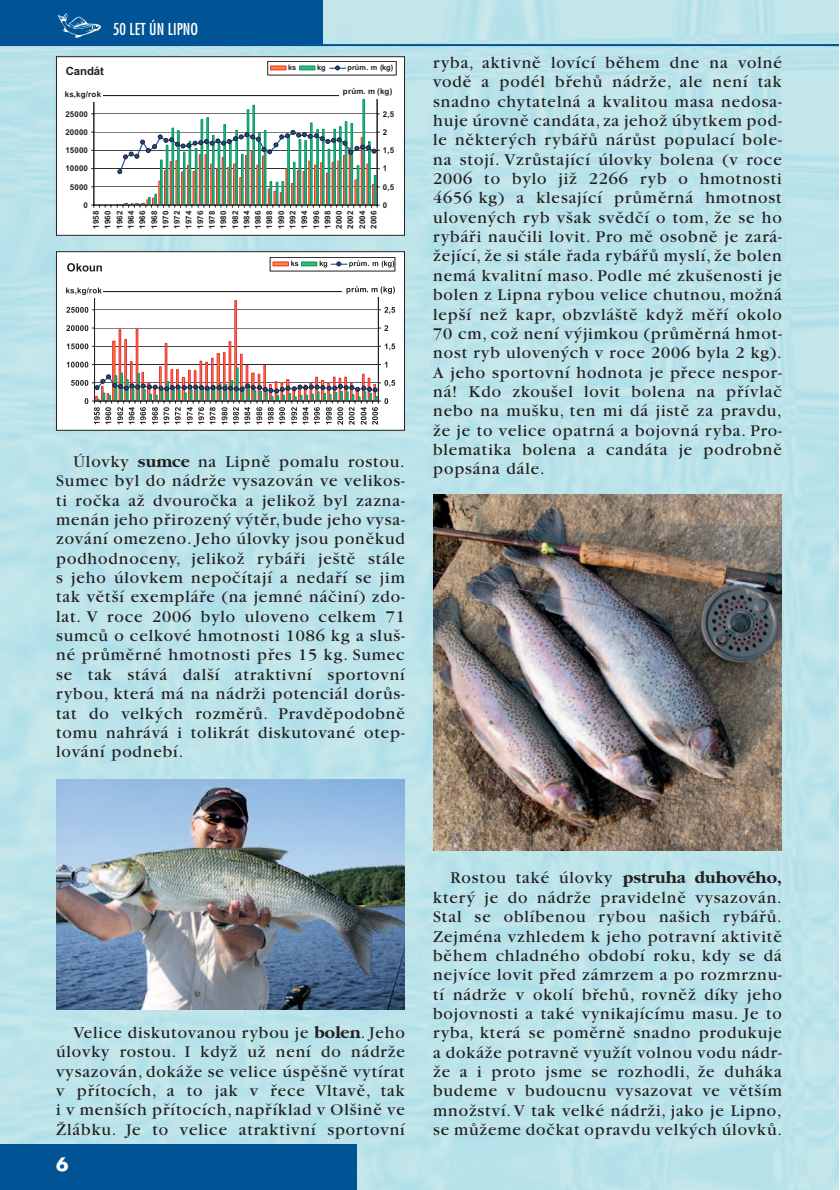
<style>
.page{position:relative;width:840px;height:1190px;background:#fff}
.page>*{position:absolute;margin:0;border:0;box-sizing:border-box;transform-origin:0 0}
.t1{font:700 18px "Futura CE";color:#fff}
.t2{font:17.2px/19.4px "Garamond CE";letter-spacing:.055em;color:#231f20;text-align:justify}
.t3{font:500 16px "Futura Cond CE";color:#fff}
.t4{font:700 11.4px "Arial";letter-spacing:-.01em;color:#231f20}
.t5{font:700 8px/11.6px "Arial";letter-spacing:.015em;color:#231f20;text-align:justify}
.t6{font:700 7.4px "Arial";letter-spacing:-.005em;color:#231f20}
.s1{font-weight:700}
</style>
<div class="page">
<img style="left:0;top:0;width:839px;height:1190px">
<hr style="left:0;top:44px;width:839px;height:2px;background:#005495">
<div style="left:0;top:0;width:323px;height:45px;background:#005495"></div>
<div style="left:0;top:1145px;width:357px;height:45px;background:#005495"></div>
<img style="left:57px;top:13px;width:44px;height:25px">
<div style="left:56px;top:57px;width:349px;height:178px;background:#fff"></div>
<svg style="left:91px;top:95px;width:289px;height:113px"></svg>
<div style="left:64px;top:88px;width:38px;height:14px;background:#fff"></div>
<div style="left:340px;top:84px;width:54px;height:14px;background:#fff"></div>
<div style="left:268px;top:61px;width:128px;height:14px;border:1px solid #231f20"></div>
<div style="left:270px;top:66px;width:16px;height:4px;border:1px solid #ee2e3f"></div>
<div style="left:299px;top:66px;width:16px;height:4px;border:1px solid #0b9b71"></div>
<svg style="left:330px;top:66px;width:16px;height:4px"></svg>
<div style="left:56px;top:56px;width:349px;height:180px;border:1px solid #231f20"></div>
<div style="left:56px;top:252px;width:349px;height:178px;background:#fff"></div>
<svg style="left:67px;top:263px;width:35px;height:9px"></svg>
<svg style="left:66px;top:286px;width:329px;height:139px"></svg>
<svg style="left:272px;top:260px;width:48px;height:7px"></svg>
<div style="left:270px;top:257px;width:125px;height:14px;border:1px solid #231f20"></div>
<div style="left:273px;top:262px;width:16px;height:4px;border:1px solid #ee2e3f"></div>
<svg style="left:291px;top:261px;width:7px;height:5px"></svg>
<div style="left:301px;top:262px;width:16px;height:4px;border:1px solid #0b9b71"></div>
<svg style="left:320px;top:260px;width:74px;height:8px"></svg>
<div style="left:56px;top:251px;width:349px;height:180px;border:1px solid #231f20"></div>
<img style="left:56px;top:779px;width:349px;height:231px">
<img style="left:433px;top:494px;width:349px;height:357px">
<p class="t3" style="left:113px;top:24px;width:87px">50 LET ÚN LIPNO</p>
<p class="t4" style="left:66px;top:67px;width:39px">Candát</p>
<p class="t6" style="left:288px;top:65px;width:10px">ks</p>
<p class="t6" style="left:317px;top:65px;width:10px">kg</p>
<p class="t6" style="left:348px;top:65px;width:47px">prům. m (kg)</p>
<p class="t5" style="left:65px;top:90px;width:38px">ks,kg/rok</p>
<p class="t5" style="left:65px;top:91px;width:24px">30000</p>
<p class="t5" style="left:343px;top:86px;width:51px">prům. m (kg)</p>
<p class="t5" style="left:383px;top:91px;width:6px">3</p>
<p class="t5" style="left:65px;top:109px;width:24px">25000</p>
<p class="t5" style="left:383px;top:109px;width:13px">2,5</p>
<p class="t5" style="left:65px;top:127px;width:24px">20000</p>
<p class="t5" style="left:383px;top:127px;width:6px">2</p>
<p class="t5" style="left:65px;top:145px;width:24px">15000</p>
<p class="t5" style="left:383px;top:145px;width:13px">1,5</p>
<p class="t5" style="left:65px;top:164px;width:24px">10000</p>
<p class="t5" style="left:383px;top:164px;width:6px">1</p>
<p class="t5" style="left:70px;top:182px;width:20px">5000</p>
<p class="t5" style="left:383px;top:182px;width:13px">0,5</p>
<p class="t5" style="left:84px;top:200px;width:6px">0</p>
<p class="t5" style="left:383px;top:200px;width:6px">0</p>
<p class="t5" style="left:91px;top:229px;width:20px;rotate:-90deg">1958<br>1960<br>1962<br>1964<br>1966<br>1968<br>1970<br>1972<br>1974<br>1976<br>1978<br>1980<br>1982<br>1984<br>1986<br>1988<br>1990<br>1992<br>1994<br>1996<br>1998<br>2000<br>2002<br>2004<br>2006</p>
<p class="t2" style="left:56px;top:453px;width:350px;text-indent:17px">Úlovky <span class="s1">sumce</span> na Lipně pomalu rostou.<br>Sumec byl do nádrže vysazován ve velikos&shy;ti ročka až dvouročka a jelikož byl zazna&shy;menán jeho přirozený výtěr,bude jeho vysa&shy;zování omezeno. Jeho úlovky jsou poněkud podhodnoceny, jelikož rybáři ještě stále s jeho úlovkem nepočítají a nedaří se jim tak větší exempláře (na jemné náčiní) zdo&shy;lat. V roce 2006 bylo uloveno celkem 71 sumců o celkové hmotnosti 1086 kg a sluš&shy;né průměrné hmotnosti přes 15 kg. Sumec se tak stává další atraktivní sportovní rybou, která má na nádrži potenciál dorůs&shy;tat do velkých rozměrů. Pravděpodobně tomu nahrává i tolikrát diskutované otep&shy;lování podnebí.</p>
<p class="t2" style="left:433px;top:54px;width:350px">ryba, aktivně lovící během dne na volné vodě a podél břehů nádrže, ale není tak snadno chytatelná a kvalitou masa nedosa&shy;huje úrovně candáta,za jehož úbytkem pod&shy;le některých rybářů nárůst populací bole&shy;na stojí. Vzrůstající úlovky bolena (v roce 2006 to bylo již 2266 ryb o hmotnosti 4656 kg) a klesající průměrná hmotnost ulovených ryb však svědčí o tom, že se ho rybáři naučili lovit. Pro mě osobně je zará&shy;žející, že si stále řada rybářů myslí, že bolen nemá kvalitní maso. Podle mé zkušenosti je bolen z Lipna rybou velice chutnou, možná lepší než kapr, obzvláště když měří okolo 70 cm, což není výjimkou (průměrná hmot&shy;nost ryb ulovených v roce 2006 byla 2 kg).<br>A jeho sportovní hodnota je přece nespor&shy;ná! Kdo zkoušel lovit bolena na přívlač nebo na mušku, ten mi dá jistě za pravdu, že je to velice opatrná a bojovná ryba. Pro&shy;blematika bolena a candáta je podrobně popsána dále.</p>
<p class="t2" style="left:56px;top:1024px;width:350px;text-indent:17px">Velice diskutovanou rybou je <span class="s1">bolen</span>. Jeho úlovky rostou. I když už není do nádrže vysazován, dokáže se velice úspěšně vytírat v přítocích, a to jak v řece Vltavě, tak i v menších přítocích, například v Olšině ve Žlábku. Je to velice atraktivní sportovní</p>
<p class="t1" style="left:56px;top:1158px;width:14px">6</p>
<p class="t2" style="left:433px;top:870px;width:350px;text-indent:17px">Rostou také úlovky <span class="s1">pstruha duhového, </span>který je do nádrže pravidelně vysazován.<br>Stal se oblíbenou rybou našich rybářů.<br>Zejména vzhledem k jeho potravní aktivitě během chladného období roku, kdy se dá nejvíce lovit před zámrzem a po rozmrznu&shy;tí nádrže v okolí břehů, rovněž díky jeho bojovnosti a také vynikajícímu masu. Je to ryba, která se poměrně snadno produkuje a dokáže potravně využít volnou vodu nádr&shy;že a i proto jsme se rozhodli, že duháka budeme v budoucnu vysazovat ve větším množství.V tak velké nádrži, jako je Lipno, se můžeme dočkat opravdu velkých úlovků.</p>
</div>
